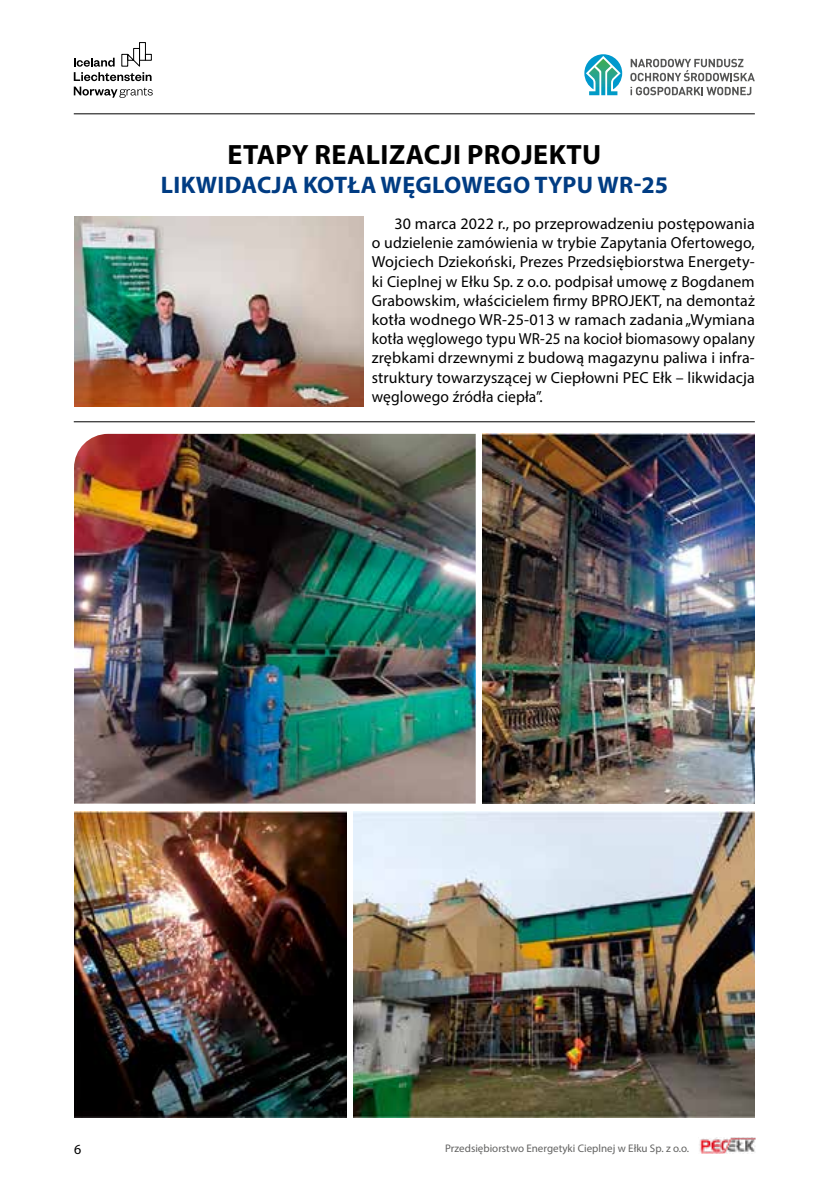
<style>
.page{position:relative;width:840px;height:1191px;background:#fff}
.page>*{position:absolute;margin:0;border:0;box-sizing:border-box;transform-origin:0 0}
.t1{font:700 28px "Myriad Pro";letter-spacing:.015em;color:#000}
.t2{font:700 24px "Myriad Pro";letter-spacing:.015em;color:#003c83}
.t3{font:16px/19.2px "Myriad Pro";letter-spacing:.01em;color:#000;text-align:justify}
.t4{font:14px "Myriad Pro";color:#000}
.t5{font:11px "Myriad Pro";color:#626261}
</style>
<div class="page">
<div style="left:145px;top:54px;width:7px;height:7px;border:1px solid #000"></div>
<div style="left:139px;top:42px;width:7px;height:19px;border:1px solid #000"></div>
<svg style="left:74px;top:48px;width:77px;height:33px"></svg>
<svg style="left:74px;top:87px;width:79px;height:11px"></svg>
<svg style="left:630px;top:59px;width:124px;height:22px"></svg>
<svg style="left:630px;top:87px;width:121px;height:8px"></svg>
<svg style="left:584px;top:54px;width:38px;height:41px"></svg>
<hr style="left:74px;top:113px;width:680px;height:1px;background:#000">
<img style="left:699px;top:1137px;width:57px;height:16px">
<img style="left:74px;top:217px;width:289px;height:190px">
<hr style="left:74px;top:421px;width:680px;height:1px;background:#000">
<img style="left:74px;top:434px;width:401px;height:369px">
<img style="left:482px;top:434px;width:272px;height:369px">
<img style="left:353px;top:811px;width:401px;height:306px">
<img style="left:74px;top:811px;width:272px;height:306px">
<h1 class="t1" style="left:227px;top:137px;width:375px">ETAPY REALIZACJI PROJEKTU</h1>
<h2 class="t2" style="left:161px;top:169px;width:508px">LIKWIDACJA KOTŁA WĘGLOWEGO TYPU WR-25</h2>
<p class="t3" style="left:371px;top:214px;width:384px;text-indent:23px">30 marca 2022 r., po przeprowadzeniu postępowania o udzielenie zamówienia w trybie Zapytania Ofertowego, Wojciech Dziekoński, Prezes Przedsiębiorstwa Energety&shy;ki Cieplnej w Ełku Sp. z o.o. podpisał umowę z Bogdanem Grabowskim, właścicielem firmy BPROJEKT, na demontaż kotła wodnego WR-25-013 w ramach zadania „Wymiana kotła węglowego typu WR-25 na kocioł biomasowy opalany zrębkami drzewnymi z budową magazynu paliwa i infra&shy;struktury towarzyszącej w Ciepłowni PEC Ełk – likwidacja węglowego źródła ciepła”.</p>
<p class="t4" style="left:74px;top:1140px;width:9px">6</p>
<p class="t5" style="left:445px;top:1141px;width:245px">Przedsiębiorstwo Energetyki Cieplnej w Ełku Sp. z o.o.</p>
</div>
